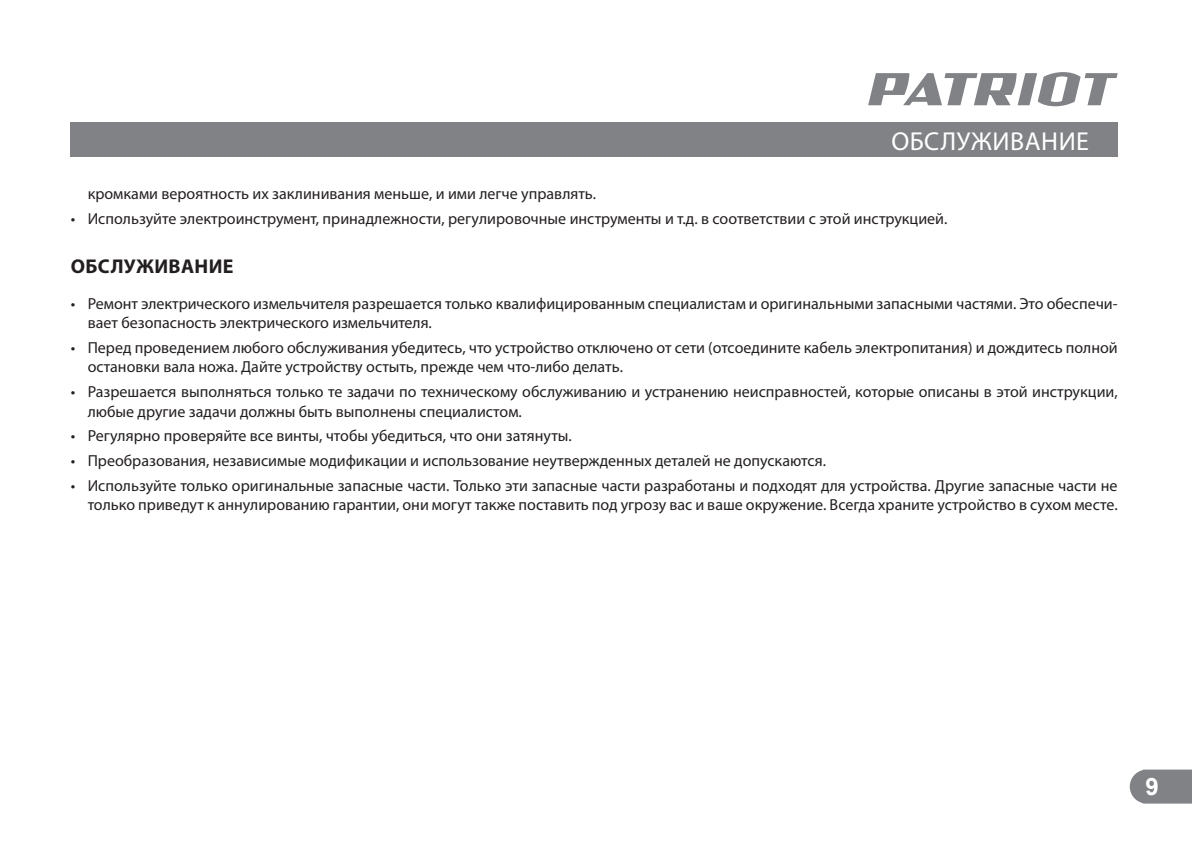
<style>
.page{position:relative;width:1192px;height:841px;background:#fff}
.page>*{position:absolute;margin:0;border:0;box-sizing:border-box;transform-origin:0 0}
.t1{font:26px "Myriad Pro";letter-spacing:.02em;color:#fff}
.t2{font:700 24px "Arial";color:#fff}
.t3{font:700 20px "Myriad Pro";letter-spacing:.02em;color:#231f20}
.t4{font:16px/19.2px "Myriad Pro";color:#231f20}
</style>
<div class="page">
<div style="left:71px;top:123px;width:1046px;height:34px;background:#808285"></div>
<svg style="left:1129px;top:769px;width:62px;height:34px"></svg>
<svg style="left:868px;top:72px;width:249px;height:34px"></svg>
<h1 class="t1" style="left:891px;top:125px;width:199px">ОБСЛУЖИВАНИЕ</h1>
<p class="t4" style="left:88px;top:184px;width:510px">кромками вероятность их заклинивания меньше, и ими легче управлять.</p>
<p class="t4" style="left:71px;top:209px;width:878px">• Используйте электроинструмент, принадлежности, регулировочные инструменты и т.д. в соответствии с этой инструкцией.</p>
<p class="t3" style="left:71px;top:253px;width:164px">ОБСЛУЖИВАНИЕ</p>
<p class="t4" style="left:88px;top:294px;width:1031px;text-indent:-17px">• Ремонт электрического измельчителя разрешается только квалифицированным специалистам и оригинальными запасными частями. Это обеспечи&shy;вает безопасность электрического измельчителя.</p>
<p class="t4" style="left:88px;top:338px;width:1031px;text-indent:-17px">• Перед проведением любого обслуживания убедитесь, что устройство отключено от сети (отсоедините кабель электропитания) и дождитесь полной остановки вала ножа. Дайте устройству остыть, прежде чем что-либо делать.</p>
<p class="t4" style="left:88px;top:382px;width:1031px;text-indent:-17px">• Разрешается выполняться только те задачи по техническому обслуживанию и устранению неисправностей, которые описаны в этой инструкции, любые другие задачи должны быть выполнены специалистом.</p>
<p class="t4" style="left:71px;top:426px;width:502px">• Регулярно проверяйте все винты, чтобы убедиться, что они затянуты.</p>
<p class="t4" style="left:71px;top:451px;width:757px">• Преобразования, независимые модификации и использование неутвержденных деталей не допускаются.</p>
<p class="t4" style="left:71px;top:476px;width:1048px;text-align:right">• Используйте только оригинальные запасные части. Только эти запасные части разработаны и подходят для устройства. Другие запасные части не только приведут к аннулированию гарантии, они могут также поставить под угрозу вас и ваше окружение. Всегда храните устройство в сухом месте.</p>
<h2 class="t2" style="left:1145px;top:770px;width:15px">9</h2>
</div>
